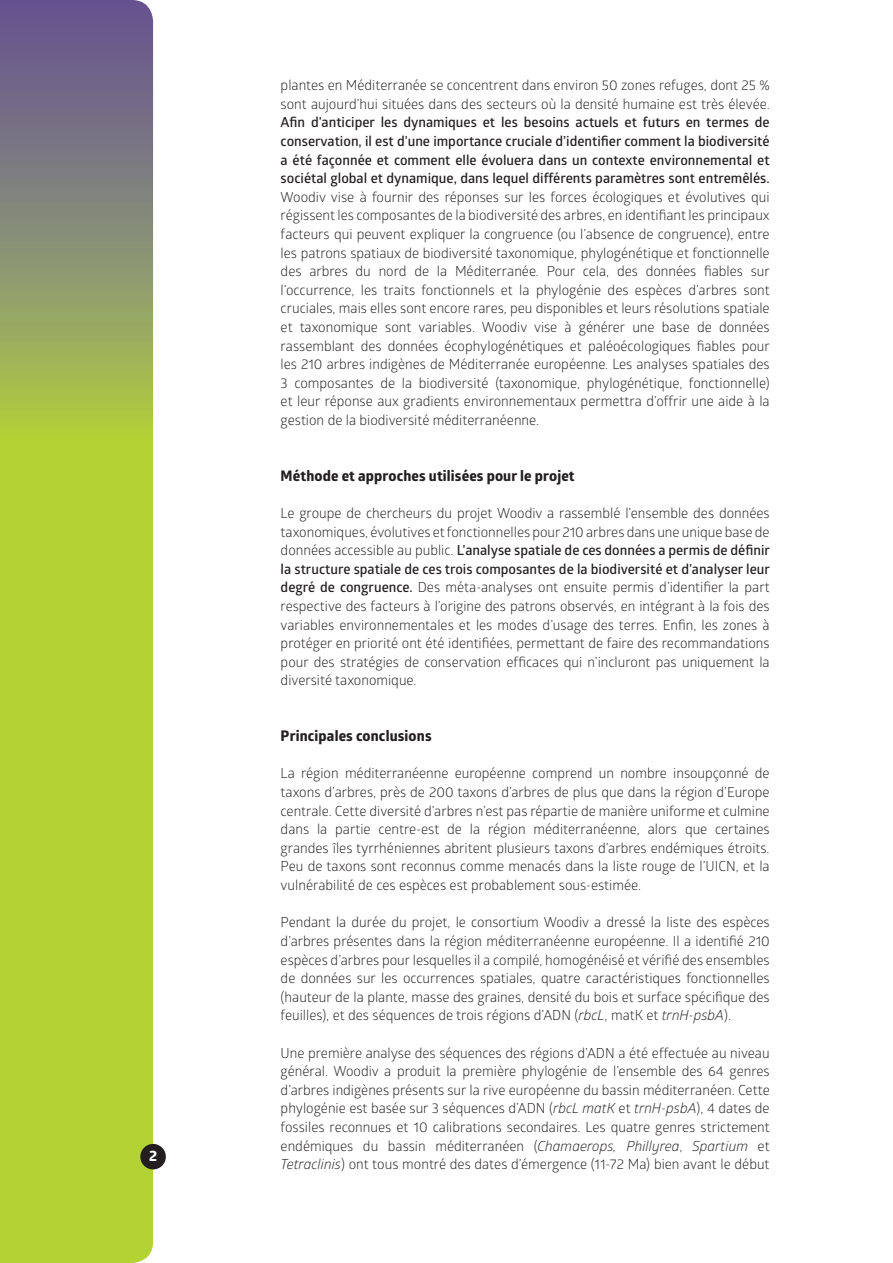
<style>
.page{position:relative;width:893px;height:1263px;background:#fff}
.page>*{position:absolute;margin:0;border:0;box-sizing:border-box;transform-origin:0 0}
.t1{font:700 14.85px "Globerx";color:#fff}
.t2{font:700 14.7px "Globerx";letter-spacing:.01em;color:#231f20}
.t3{font:13.8px/18.6px "Glober";color:#231f20;text-align:justify}
.t4{font:600 13.8px/18.6px "Glober";color:#231f20;text-align:justify}
.s1{font-weight:600}
.s2{font-style:italic}
</style>
<div class="page">
<svg style="left:0;top:0;width:153px;height:1263px;background:#a3b949"></svg>
<div style="left:140px;top:1144px;width:26px;height:25px;background:#231f20;border-radius:50%"></div>
<p class="t1" style="left:149px;top:1145px;width:10px">2</p>
<p class="t3" style="left:281px;top:75px;width:491px">plantes en Méditerranée se concentrent dans environ 50 zones refuges, dont 25 % sont aujourd’hui situées dans des secteurs où la densité humaine est très élevée.</p>
<p class="t4" style="left:281px;top:113px;width:491px">Afin d’anticiper les dynamiques et les besoins actuels et futurs en termes de conservation, il est d’une importance cruciale d’identifier comment la biodiversité a été façonnée et comment elle évoluera dans un contexte environnemental et sociétal global et dynamique, dans lequel différents paramètres sont entremêlés.</p>
<p class="t3" style="left:281px;top:187px;width:491px">Woodiv vise à fournir des réponses sur les forces écologiques et évolutives qui régissent les composantes de la biodiversité des arbres, en identifiant les principaux facteurs qui peuvent expliquer la congruence (ou l’absence de congruence), entre les patrons spatiaux de biodiversité taxonomique, phylogénétique et fonctionnelle des arbres du nord de la Méditerranée. Pour cela, des données fiables sur l’occurrence, les traits fonctionnels et la phylogénie des espèces d’arbres sont cruciales, mais elles sont encore rares, peu disponibles et leurs résolutions spatiale et taxonomique sont variables. Woodiv vise à générer une base de données rassemblant des données écophylogénétiques et paléoécologiques fiables pour les 210 arbres indigènes de Méditerranée européenne. Les analyses spatiales des 3 composantes de la biodiversité (taxonomique, phylogénétique, fonctionnelle) et leur réponse aux gradients environnementaux permettra d’offrir une aide à la gestion de la biodiversité méditerranéenne.</p>
<p class="t2" style="left:281px;top:465px;width:295px">Méthode et approches utilisées pour le projet</p>
<p class="t3" style="left:281px;top:503px;width:491px">Le groupe de chercheurs du projet Woodiv a rassemblé l’ensemble des données taxonomiques, évolutives et fonctionnelles pour 210 arbres dans une unique base de données accessible au public. <span class="s1">L’analyse spatiale de ces données a permis de définir la structure spatiale de ces trois composantes de la biodiversité et d’analyser leur degré de congruence.</span> Des méta-analyses ont ensuite permis d’identifier la part respective des facteurs à l’origine des patrons observés, en intégrant à la fois des variables environnementales et les modes d’usage des terres. Enfin, les zones à protéger en priorité ont été identifiées, permettant de faire des recommandations pour des stratégies de conservation efficaces qui n’incluront pas uniquement la diversité taxonomique.</p>
<p class="t2" style="left:281px;top:725px;width:152px">Principales conclusions</p>
<p class="t3" style="left:281px;top:763px;width:491px">La région méditerranéenne européenne comprend un nombre insoupçonné de taxons d’arbres, près de 200 taxons d’arbres de plus que dans la région d’Europe centrale. Cette diversité d’arbres n’est pas répartie de manière uniforme et culmine dans la partie centre-est de la région méditerranéenne, alors que certaines grandes îles tyrrhéniennes abritent plusieurs taxons d’arbres endémiques étroits.<br>Peu de taxons sont reconnus comme menacés dans la liste rouge de l’UICN, et la vulnérabilité de ces espèces est probablement sous-estimée.</p>
<p class="t3" style="left:281px;top:912px;width:491px">Pendant la durée du projet, le consortium Woodiv a dressé la liste des espèces d’arbres présentes dans la région méditerranéenne européenne. Il a identifié 210 espèces d’arbres pour lesquelles il a compilé, homogénéisé et vérifié des ensembles de données sur les occurrences spatiales, quatre caractéristiques fonctionnelles (hauteur de la plante, masse des graines, densité du bois et surface spécifique des feuilles), et des séquences de trois régions d’ADN (<span class="s2">rbcL</span>, matK et <span class="s2">trnH-psbA</span>).</p>
<p class="t3" style="left:281px;top:1043px;width:491px">Une première analyse des séquences des régions d’ADN a été effectuée au niveau général. Woodiv a produit la première phylogénie de l’ensemble des 64 genres d’arbres indigènes présents sur la rive européenne du bassin méditerranéen. Cette phylogénie est basée sur 3 séquences d’ADN (<span class="s2">rbcL matK</span> et <span class="s2">trnH-psbA</span>), 4 dates de fossiles reconnues et 10 calibrations secondaires. Les quatre genres strictement endémiques du bassin méditerranéen (<span class="s2">Chamaerops, Phillyrea</span>, <span class="s2">Spartium</span> et <span class="s2">Tetraclinis</span>) ont tous montré des dates d’émergence (11-72 Ma) bien avant le début</p>
</div>
